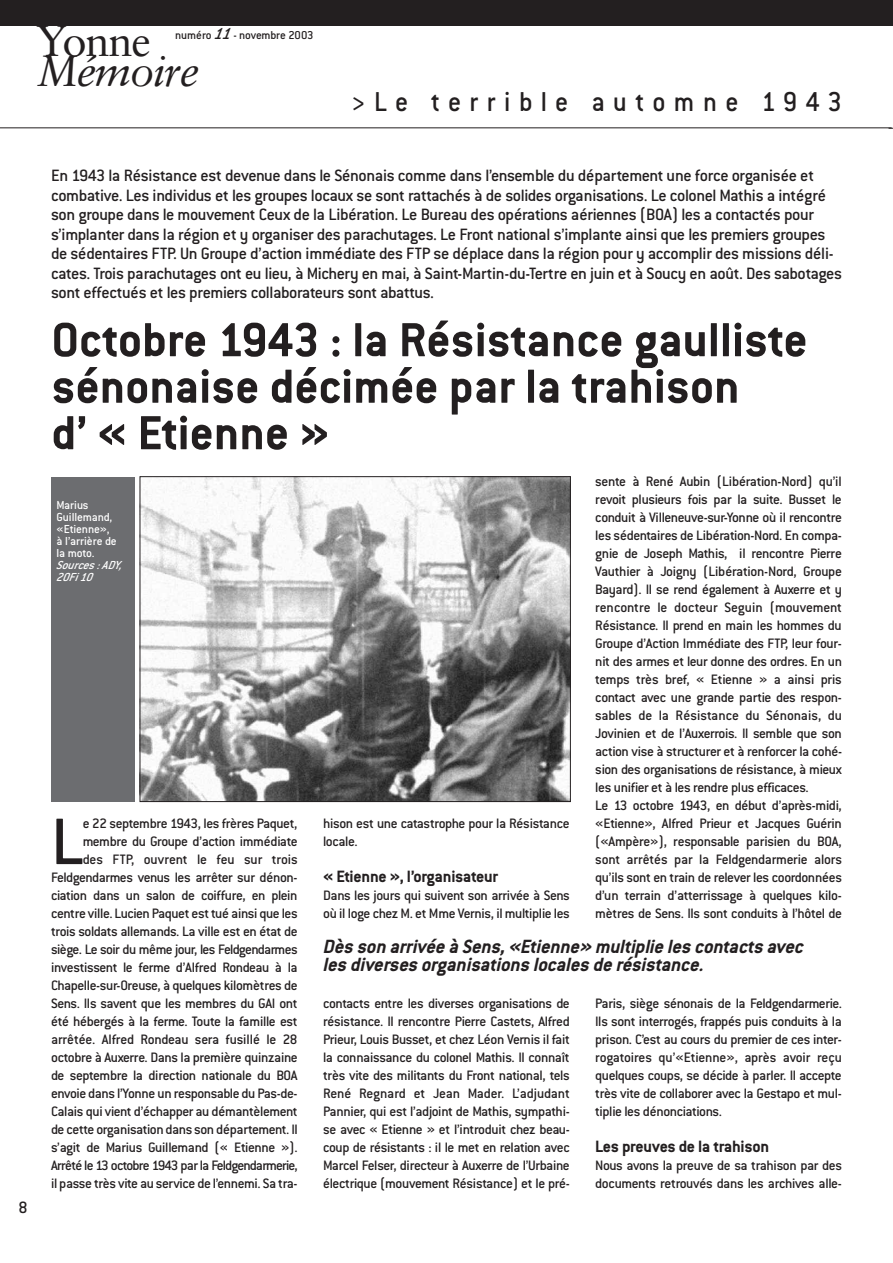
<style>
.page{position:relative;width:893px;height:1263px;background:#fff}
.page>*{position:absolute;margin:0;border:0;box-sizing:border-box;transform-origin:0 0}
.t1{font:500 72.15px "Conduit ITC";color:#231f20}
.t2{font:700 52.5px/46.5px "Conduit ITC";color:#231f20}
.t3{font:italic 43.65px "Sabon";letter-spacing:-.03em;color:#231f20}
.t4{font:43.65px "Sabon";letter-spacing:-.03em;color:#231f20}
.t5{font:500 30px "Conduit ITC";letter-spacing:.285em;color:#231f20;scale:.95 1}
.t6{font:italic 700 21px/18px "Conduit ITC";color:#231f20}
.t7{font:500 18px/19.5px "Conduit ITC";letter-spacing:-.025em;color:#231f20}
.t8{font:700 18px "Conduit ITC";letter-spacing:-.015em;color:#231f20}
.t9{font:500 15px/18px "Conduit ITC";letter-spacing:-.025em;color:#231f20}
.t10{font:500 12.75px/12px "Conduit ITC";color:#fff}
.t11{font:italic 500 12.75px/12px "Conduit ITC";color:#fff}
.t12{font:500 12.6px "Conduit ITC";letter-spacing:-.01em;color:#231f20}
.s1{font-style:italic;font-size:17.55px}
</style>
<div class="page">
<hr style="left:0;top:127px;width:892px;height:1px;background:#231f20">
<div style="left:0;top:0;width:893px;height:26px;background:#231f20"></div>
<div style="left:51px;top:478px;width:84px;height:324px;background:#6c6d70"></div>
<img style="left:142px;top:478px;width:427px;height:322px">
<div style="left:140px;top:476px;width:431px;height:326px;border:1px solid #231f20"></div>
<h3 class="t4" style="left:36px;top:23px;width:116px">Yonne</h3>
<h3 class="t3" style="left:37px;top:53px;width:164px">Mémoire</h3>
<p class="t12" style="left:175px;top:31px;width:140px">numéro <span class="s1">11</span>- novembre 2003</p>
<h3 class="t5" style="left:351px;top:92px;width:519px">&gt;Le terrible automne 1943</h3>
<p class="t7" style="left:19px;top:1199px;width:11px">8</p>
<p class="t7" style="left:51px;top:168px;width:792px">En 1943 la Résistance est devenue dans le Sénonais comme dans l’ensemble du département une force organisée et combative. Les individus et les groupes locaux se sont rattachés à de solides organisations. Le colonel Mathis a intégré son groupe dans le mouvement Ceux de la Libération. Le Bureau des opérations aériennes (BOA) les a contactés pour s’implanter dans la région et y organiser des parachutages. Le Front national s’implante ainsi que les premiers groupes de sédentaires FTP. Un Groupe d’action immédiate des FTP se déplace dans la région pour y accomplir des missions déli&shy;cates. Trois parachutages ont eu lieu, à Michery en mai, à Saint-Martin-du-Tertre en juin et à Soucy en août. Des sabotages sont effectués et les premiers collaborateurs sont abattus.</p>
<h2 class="t2" style="left:51px;top:322px;width:758px">Octobre 1943 : la Résistance gaulliste sénonaise décimée par la trahison<br>d’ « Etienne »</h2>
<p class="t9" style="left:595px;top:474px;width:248px">sente à René Aubin (Libération-Nord) qu’il revoit plusieurs fois par la suite. Busset le conduit à Villeneuve-sur-Yonne où il rencontre les sédentaires de Libération-Nord. En compa&shy;gnie de Joseph Mathis, il rencontre Pierre Vauthier à Joigny (Libération-Nord, Groupe Bayard). Il se rend également à Auxerre et y rencontre le docteur Seguin (mouvement Résistance. Il prend en main les hommes du Groupe d’Action Immédiate des FTP, leur four&shy;nit des armes et leur donne des ordres. En un temps très bref, « Etienne » a ainsi pris contact avec une grande partie des respon&shy;sables de la Résistance du Sénonais, du Jovinien et de l’Auxerrois. Il semble que son action vise à structurer et à renforcer la cohé&shy;sion des organisations de résistance, à mieux les unifier et à les rendre plus efficaces.<br>Le 13 octobre 1943, en début d’après-midi, «Etienne», Alfred Prieur et Jacques Guérin («Ampère»), responsable parisien du BOA, sont arrêtés par la Feldgendarmerie alors qu’ils sont en train de relever les coordonnées d’un terrain d’atterrissage à quelques kilo&shy;mètres de Sens. Ils sont conduits à l’hôtel de</p>
<p class="t10" style="left:57px;top:501px;width:62px">Marius<br>Guillemand, «Etienne», à l’arrière de la moto.</p>
<p class="t11" style="left:57px;top:561px;width:67px">Sources :ADY,<br>20Fi 10</p>
<p class="t9" style="left:51px;top:816px;width:248px;text-align:right">e 22 septembre 1943, les frères Paquet, membre du Groupe d’action immédiate<br>des FTP, ouvrent le feu sur trois Feldgendarmes venus les arrêter sur dénon&shy;ciation dans un salon de coiffure, en plein centre ville. Lucien Paquet est tué ainsi que les trois soldats allemands. La ville est en état de siège. Le soir du même jour, les Feldgendarmes investissent le ferme d’Alfred Rondeau à la Chapelle-sur-Oreuse, à quelques kilomètres de Sens. Ils savent que les membres du GAI ont été hébergés à la ferme. Toute la famille est arrêtée. Alfred Rondeau sera fusillé le 28 octobre à Auxerre. Dans la première quinzaine de septembre la direction nationale du BOA envoie dans l’Yonne un responsable du Pas-de-Calais qui vient d’échapper au démantèlement de cette organisation dans son département. Il s’agit de Marius Guillemand (« Etienne »).<br>Arrêté le 13 octobre 1943 par la Feldgendarmerie, il passe très vite au service de l’ennemi. Sa tra-</p>
<p class="t9" style="left:323px;top:816px;width:248px">hison est une catastrophe pour la Résistance locale.</p>
<h1 class="t1" style="left:51px;top:819px;width:34px">L</h1>
<p class="t8" style="left:323px;top:871px;width:176px">« Etienne », l’organisateur</p>
<p class="t9" style="left:323px;top:888px;width:248px">Dans les jours qui suivent son arrivée à Sens où il loge chez M. et Mme Vernis, il multiplie les</p>
<h3 class="t6" style="left:323px;top:940px;width:486px">Dès son arrivée à Sens,«Etienne» multiplie les contacts avec les diverses organisations locales de résistance.</h3>
<p class="t9" style="left:595px;top:996px;width:248px;text-align:justify">Paris, siège sénonais de la Feldgendarmerie.<br>Ils sont interrogés, frappés puis conduits à la prison. C’est au cours du premier de ces inter&shy;rogatoires qu’«Etienne», après avoir reçu quelques coups, se décide à parler. Il accepte très vite de collaborer avec la Gestapo et mul&shy;tiplie les dénonciations.</p>
<p class="t8" style="left:595px;top:1141px;width:175px">Les preuves de la trahison</p>
<p class="t9" style="left:595px;top:1158px;width:248px">Nous avons la preuve de sa trahison par des documents retrouvés dans les archives alle-</p>
<p class="t9" style="left:323px;top:996px;width:248px;text-align:justify">contacts entre les diverses organisations de résistance. Il rencontre Pierre Castets, Alfred Prieur, Louis Busset, et chez Léon Vernis il fait la connaissance du colonel Mathis. Il connaît très vite des militants du Front national, tels René Regnard et Jean Mader. L’adjudant Pannier, qui est l’adjoint de Mathis, sympathi&shy;se avec « Etienne » et l’introduit chez beau&shy;coup de résistants : il le met en relation avec Marcel Felser, directeur à Auxerre de l’Urbaine électrique (mouvement Résistance) et le pré-</p>
</div>
